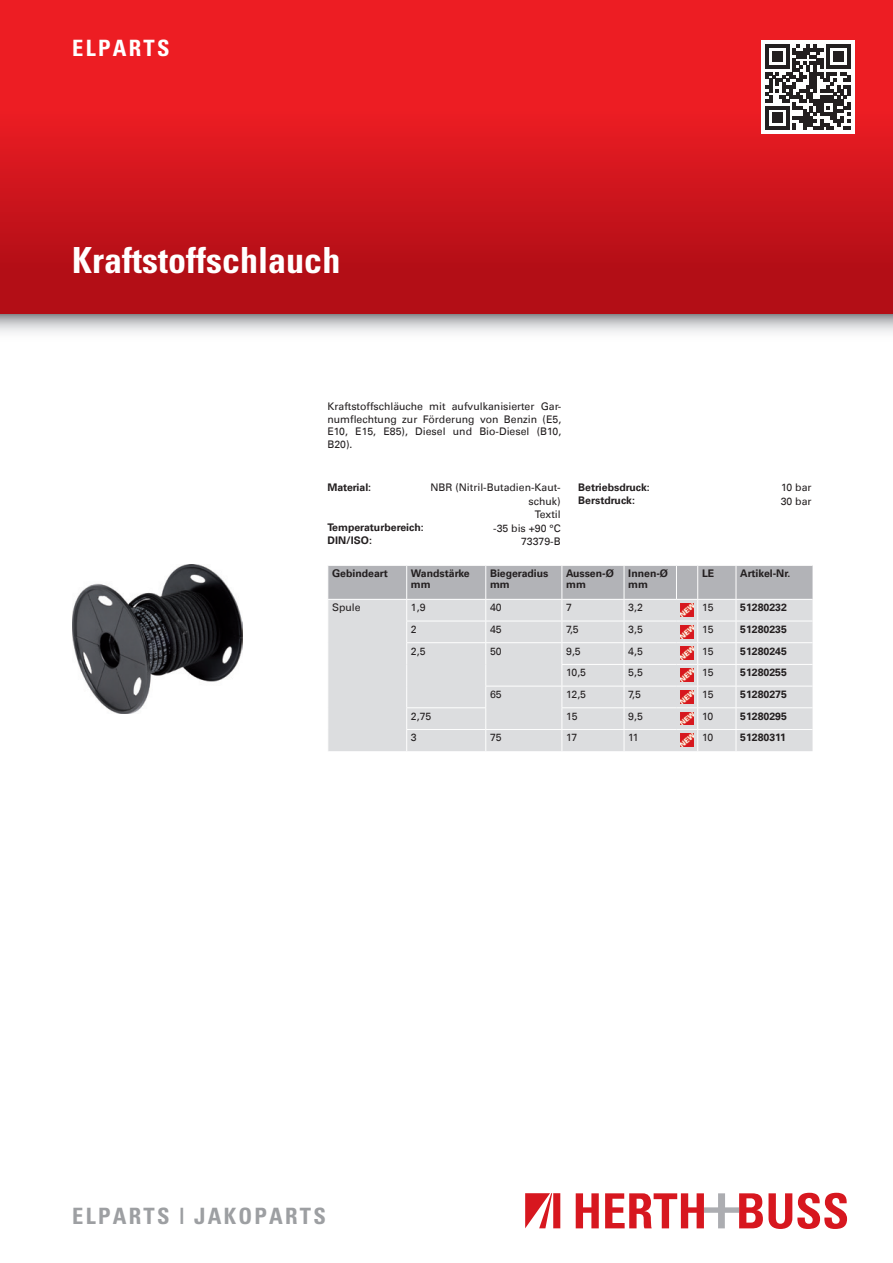
<style>
.page{position:relative;width:893px;height:1263px;background:#fff}
.page>*{position:absolute;margin:0;border:0;box-sizing:border-box;transform-origin:0 0}
.t1{font:700 condensed 36px "Univers";color:#fff}
.t2{font:700 condensed 22.5px "Univers";letter-spacing:.1em;color:#9d9fa2}
.t3{font:700 condensed 22.5px "Univers";letter-spacing:.1em;color:#fff}
.t4{font:10.5px/12.6px "Univers Com 55 Roman";color:#231f20;text-align:justify}
.t5{font:700 10.5px/10.5px "Univers Com 65";color:#231f20}
</style>
<div class="page">
<img style="left:0;top:0;width:893px;height:333px">
<div style="left:761px;top:40px;width:94px;height:94px;background:#fff"></div>
<svg style="left:765px;top:45px;width:85px;height:85px"></svg>
<img style="left:72px;top:565px;width:170px;height:148px">
<svg style="left:328px;top:565px;width:484px;height:186px;background:#d6d3d5"></svg>
<svg style="left:576px;top:1193px;width:23px;height:35px"></svg>
<svg style="left:605px;top:1193px;width:242px;height:36px"></svg>
<svg style="left:525px;top:1193px;width:35px;height:35px"></svg>
<h2 class="t3" style="left:72px;top:34px;width:99px">ELPARTS</h2>
<h1 class="t1" style="left:72px;top:238px;width:270px">Kraftstoffschlauch</h1>
<p class="t4" style="left:327px;top:400px;width:235px">Kraftstoffschläuche mit aufvulkanisierter Gar&shy;numflechtung zur Förderung von Benzin (E5, E10, E15, E85), Diesel und Bio-Diesel (B10, B20).</p>
<p class="t5" style="left:327px;top:482px;width:45px">Material:</p>
<p class="t4" style="left:430px;top:481px;width:132px;line-height:13.5px;text-align:right">NBR (Nitril-Butadien-Kaut&shy;schuk)<br>Textil</p>
<p class="t5" style="left:327px;top:522px;width:98px">Temperaturbereich:</p>
<p class="t4" style="left:493px;top:522px;width:69px">-35 bis +90 °C</p>
<p class="t5" style="left:327px;top:535px;width:46px">DIN/ISO:</p>
<p class="t4" style="left:521px;top:535px;width:41px">73379-B</p>
<p class="t5" style="left:578px;top:482px;width:73px">Betriebsdruck:</p>
<p class="t4" style="left:781px;top:481px;width:32px">10 bar</p>
<p class="t5" style="left:578px;top:495px;width:58px">Berstdruck:</p>
<p class="t4" style="left:781px;top:495px;width:32px">30 bar</p>
<p class="t5" style="left:332px;top:568px;width:57px">Gebindeart</p>
<p class="t5" style="left:411px;top:568px;width:60px">Wandstärke mm</p>
<p class="t5" style="left:490px;top:568px;width:60px">Biegeradius mm</p>
<p class="t5" style="left:566px;top:568px;width:49px">Aussen-Ø mm</p>
<p class="t5" style="left:628px;top:568px;width:41px">Innen-Ø mm</p>
<p class="t5" style="left:702px;top:568px;width:14px">LE</p>
<p class="t5" style="left:740px;top:568px;width:52px">Artikel-Nr.</p>
<p class="t4" style="left:332px;top:601px;width:30px">Spule</p>
<p class="t4" style="left:411px;top:601px;width:16px">1,9</p>
<p class="t4" style="left:490px;top:601px;width:13px">40</p>
<p class="t4" style="left:566px;top:601px;width:7px">7</p>
<p class="t4" style="left:628px;top:601px;width:16px">3,2</p>
<p class="t4" style="left:702px;top:601px;width:13px">15</p>
<p class="t5" style="left:740px;top:602px;width:48px">51280232</p>
<p class="t4" style="left:411px;top:623px;width:7px">2</p>
<p class="t4" style="left:490px;top:623px;width:13px">45</p>
<p class="t4" style="left:566px;top:623px;width:14px">7,5</p>
<p class="t4" style="left:628px;top:623px;width:16px">3,5</p>
<p class="t4" style="left:702px;top:623px;width:13px">15</p>
<p class="t5" style="left:740px;top:624px;width:48px">51280235</p>
<p class="t4" style="left:411px;top:644px;width:16px">2,5</p>
<p class="t4" style="left:490px;top:644px;width:13px">50</p>
<p class="t4" style="left:566px;top:644px;width:16px">9,5</p>
<p class="t4" style="left:628px;top:644px;width:16px">4,5</p>
<p class="t4" style="left:702px;top:644px;width:13px">15</p>
<p class="t5" style="left:740px;top:646px;width:48px">51280245</p>
<p class="t4" style="left:566px;top:666px;width:21px">10,5</p>
<p class="t4" style="left:628px;top:666px;width:16px">5,5</p>
<p class="t4" style="left:702px;top:666px;width:13px">15</p>
<p class="t5" style="left:740px;top:667px;width:48px">51280255</p>
<p class="t4" style="left:490px;top:688px;width:13px">65</p>
<p class="t4" style="left:566px;top:688px;width:21px">12,5</p>
<p class="t4" style="left:628px;top:688px;width:14px">7,5</p>
<p class="t4" style="left:702px;top:688px;width:13px">15</p>
<p class="t5" style="left:740px;top:689px;width:48px">51280275</p>
<p class="t4" style="left:411px;top:710px;width:22px">2,75</p>
<p class="t4" style="left:566px;top:710px;width:13px">15</p>
<p class="t4" style="left:628px;top:710px;width:16px">9,5</p>
<p class="t4" style="left:702px;top:710px;width:13px">10</p>
<p class="t5" style="left:740px;top:711px;width:48px">51280295</p>
<p class="t4" style="left:411px;top:731px;width:7px">3</p>
<p class="t4" style="left:490px;top:731px;width:13px">75</p>
<p class="t4" style="left:566px;top:731px;width:13px">17</p>
<p class="t4" style="left:628px;top:731px;width:12px">11</p>
<p class="t4" style="left:702px;top:731px;width:13px">10</p>
<p class="t5" style="left:740px;top:732px;width:47px">51280311</p>
<h2 class="t2" style="left:72px;top:1202px;width:255px">ELPARTS | JAKOPARTS</h2>
</div>
